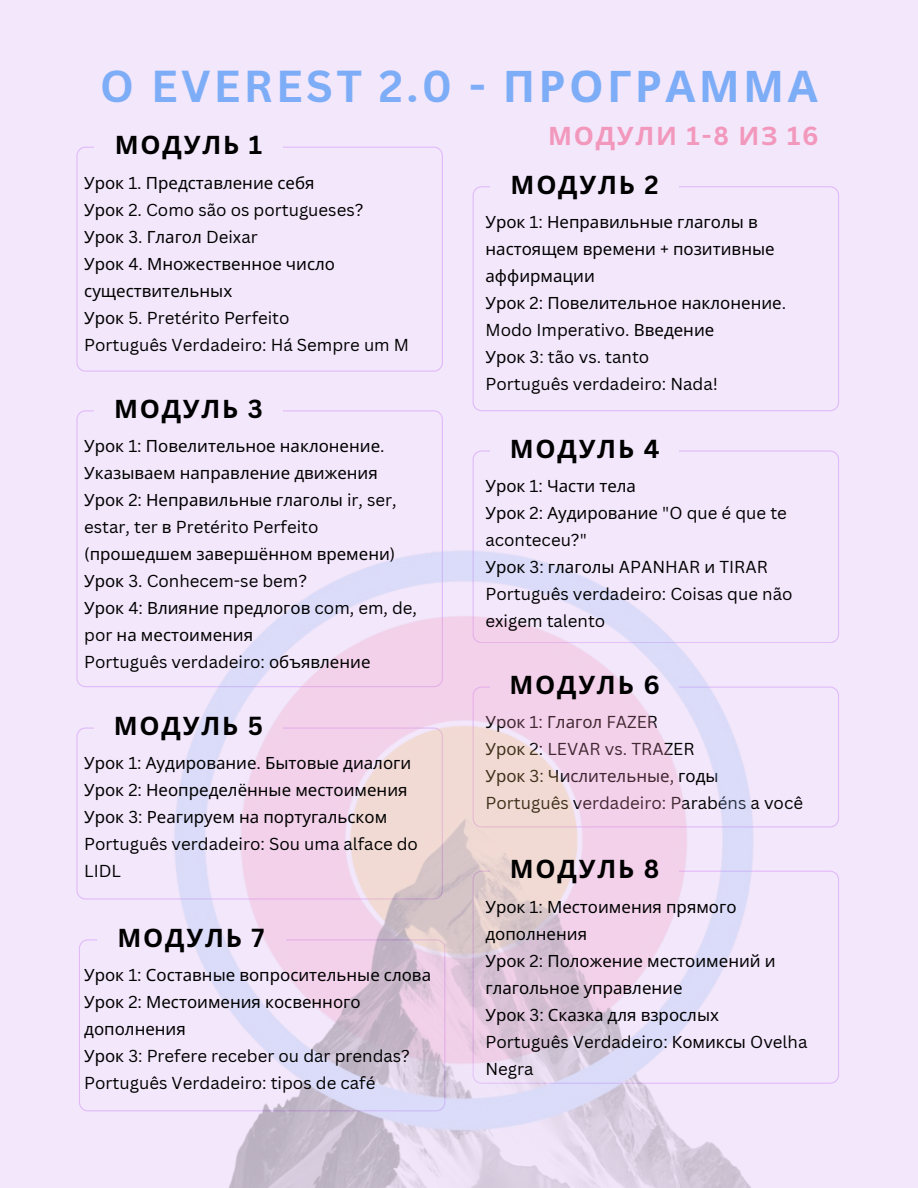
<style>
.page{position:relative;width:918px;height:1188px;background:#f3e7fb}
.page>*{position:absolute;margin:0;border:0;box-sizing:border-box;transform-origin:0 0}
.t1{font:700 43.5px "Canva Sans";letter-spacing:.075em;color:#7eadf7}
.t2{font:700 25.35px "Noto Sans";letter-spacing:.07em;color:#000}
.t3{font:700 25.35px "Noto Sans";letter-spacing:.07em;color:#f298bc}
.t4{font:16.8px/27px "Noto Sans";color:#000}
.t5{font:16.8px/27px "Canva Sans";color:#000}
.s1{font-family:"Noto Sans"}
.s2{font-family:"Canva Sans"}
</style>
<div class="page">
<svg style="left:76px;top:147px;width:367px;height:225px"></svg>
<div style="left:94px;top:120px;width:189px;height:53px;background:#f3e7fb"></div>
<svg style="left:473px;top:186px;width:366px;height:225px"></svg>
<div style="left:490px;top:160px;width:189px;height:52px;background:#f3e7fb"></div>
<svg style="left:76px;top:410px;width:367px;height:277px"></svg>
<div style="left:94px;top:384px;width:189px;height:53px;background:#f3e7fb"></div>
<svg style="left:473px;top:450px;width:366px;height:193px"></svg>
<div style="left:490px;top:424px;width:189px;height:53px;background:#f3e7fb"></div>
<svg style="left:76px;top:727px;width:34px;height:173px"></svg>
<div style="left:94px;top:701px;width:189px;height:53px;background:#f3e7fb"></div>
<img style="left:110px;top:477px;width:698px;height:711px">
<p class="t1" style="left:100px;top:56px;width:719px">O EVEREST 2.0 - <span class="s1">ПРОГРАММА</span></p>
<p class="t2" style="left:115px;top:127px;width:149px">МОДУЛЬ <span class="s2">1</span></p>
<p class="t4" style="left:84px;top:169px;width:232px">Урок <span class="s2">1.</span> Представление себя</p>
<p class="t5" style="left:84px;top:196px;width:281px"><span class="s1">Урок</span> 2. Como são os portugueses?</p>
<p class="t4" style="left:84px;top:223px;width:175px">Урок <span class="s2">3.</span> Глагол <span class="s2">Deixar</span></p>
<h2 class="t4" style="left:84px;top:250px;width:252px">Урок <span class="s2">4.</span> Множественное число существительных</h2>
<p class="t5" style="left:84px;top:304px;width:207px"><span class="s1">Урок</span> 5. Pretérito Perfeito</p>
<p class="t5" style="left:84px;top:331px;width:326px">Português Verdadeiro: Há Sempre um M</p>
<p class="t3" style="left:548px;top:118px;width:272px">МОДУЛИ <span class="s2">1-8</span> ИЗ <span class="s2">16</span></p>
<p class="t2" style="left:511px;top:167px;width:150px">МОДУЛЬ <span class="s2">2</span></p>
<p class="t4" style="left:486px;top:208px;width:291px">Урок <span class="s2">1:</span> Неправильные глаголы в настоящем времени <span class="s2">+</span> позитивные аффирмации</p>
<h2 class="t4" style="left:486px;top:289px;width:302px">Урок <span class="s2">2:</span> Повелительное наклонение<span class="s2">.<br>Modo Imperativo.</span> Введение</h2>
<p class="t5" style="left:486px;top:343px;width:165px"><span class="s1">Урок</span> 3: tão vs. tanto</p>
<p class="t5" style="left:486px;top:370px;width:234px">Português verdadeiro: Nada!</p>
<p class="t2" style="left:114px;top:391px;width:150px">МОДУЛЬ <span class="s2">3</span></p>
<p class="t4" style="left:84px;top:432px;width:302px">Урок <span class="s2">1:</span> Повелительное наклонение<span class="s2">.<br></span>Указываем направление движения</p>
<p class="t4" style="left:84px;top:486px;width:314px">Урок <span class="s2">2:</span> Неправильные глаголы <span class="s2">ir, ser, estar, ter</span> в <span class="s2">Pretérito Perfeito (</span>прошедшем завершённом времени<span class="s2">)</span></p>
<h2 class="t5" style="left:84px;top:567px;width:224px"><span class="s1">Урок</span> 3. Conhecem-se bem?</h2>
<p class="t4" style="left:84px;top:594px;width:334px">Урок <span class="s2">4:</span> Влияние предлогов <span class="s2">com, em, de, por</span> на местоимения</p>
<p class="t5" style="left:84px;top:648px;width:288px">Português verdadeiro: <span class="s1">объявление</span></p>
<h2 class="t2" style="left:114px;top:708px;width:151px">МОДУЛЬ <span class="s2">5</span></h2>
<p class="t4" style="left:84px;top:749px;width:329px">Урок <span class="s2">1:</span> Аудирование<span class="s2">.</span> Бытовые диалоги</p>
<p class="t4" style="left:84px;top:776px;width:325px">Урок <span class="s2">2:</span> Неопределённые местоимения</p>
<p class="t4" style="left:84px;top:803px;width:304px">Урок <span class="s2">3:</span> Реагируем на португальском</p>
<p class="t5" style="left:84px;top:830px;width:335px">Português verdadeiro: Sou uma alface do<br>LIDL</p>
<p class="t2" style="left:118px;top:920px;width:148px">МОДУЛЬ <span class="s2">7</span></p>
<p class="t4" style="left:84px;top:961px;width:348px">Урок <span class="s2">1:</span> Составные вопросительные слова</p>
<p class="t4" style="left:84px;top:988px;width:278px">Урок <span class="s2">2:</span> Местоимения косвенного дополнения</p>
<p class="t5" style="left:84px;top:1042px;width:327px"><span class="s1">Урок</span> 3: Prefere receber ou dar prendas?</p>
<p class="t5" style="left:84px;top:1069px;width:293px">Português Verdadeiro: tipos de café</p>
<p class="t2" style="left:510px;top:431px;width:151px">МОДУЛЬ <span class="s2">4</span></p>
<p class="t4" style="left:486px;top:472px;width:152px">Урок <span class="s2">1:</span> Части тела</p>
<p class="t5" style="left:486px;top:499px;width:303px"><span class="s1">Урок</span> 2: <span class="s1">Аудирование</span> "O que é que te aconteceu?"</p>
<h2 class="t5" style="left:486px;top:553px;width:284px"><span class="s1">Урок</span> 3: <span class="s1">глаголы</span> APANHAR <span class="s1">и</span> TIRAR</h2>
<h2 class="t5" style="left:486px;top:580px;width:308px">Português verdadeiro: Coisas que não exigem talento</h2>
<p class="t2" style="left:509px;top:667px;width:152px">МОДУЛЬ <span class="s2">6</span></p>
<h1 class="t4" style="left:486px;top:708px;width:174px">Урок <span class="s2">1:</span> Глагол <span class="s2">FAZER</span></h1>
<h2 class="t5" style="left:486px;top:735px;width:211px"><span class="s1">Урок</span> 2: LEVAR vs. TRAZER</h2>
<h2 class="t4" style="left:486px;top:762px;width:235px">Урок <span class="s2">3:</span> Числительные<span class="s2">,</span> годы</h2>
<p class="t5" style="left:486px;top:789px;width:319px">Português verdadeiro: Parabéns a você</p>
<p class="t2" style="left:510px;top:851px;width:151px">МОДУЛЬ <span class="s2">8</span></p>
<p class="t4" style="left:486px;top:893px;width:253px">Урок <span class="s2">1:</span> Местоимения прямого дополнения</p>
<h2 class="t4" style="left:486px;top:947px;width:292px">Урок <span class="s2">2:</span> Положение местоимений и глагольное управление</h2>
<p class="t4" style="left:486px;top:1001px;width:235px">Урок <span class="s2">3:</span> Сказка для взрослых</p>
<p class="t5" style="left:486px;top:1028px;width:323px">Português Verdadeiro: <span class="s1">Комиксы</span> Ovelha<br>Negra</p>
</div>
